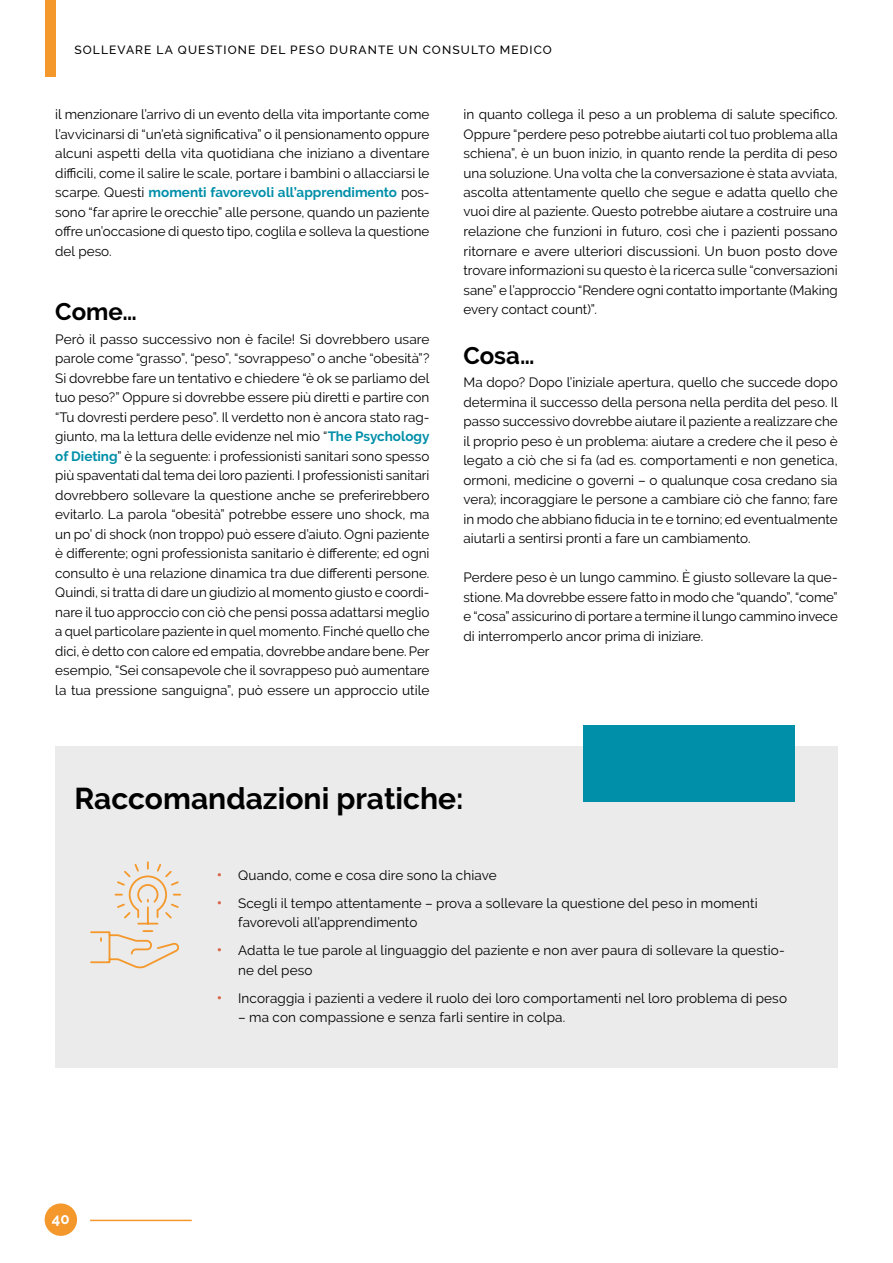
<style>
.page{position:relative;width:893px;height:1263px;background:#fff}
.page>*{position:absolute;margin:0;border:0;box-sizing:border-box;transform-origin:0 0}
.t1{font:700 30px "Raleway";color:#000}
.t2{font:700 24px "Raleway";color:#000}
.t3{font:700 15px "Raleway";color:#fff}
.t4{font:13.5px/19.5px "Raleway";letter-spacing:.005em;color:#000;text-align:justify}
.t5{font:500 12px "Raleway";letter-spacing:.09em;color:#000}
.s1{font-weight:700;color:#008fa9}
.s2{font-weight:700;font-size:15px;color:#d86246}
</style>
<div class="page">
<div style="left:45px;top:1203px;width:32px;height:33px;background:#f4982b;border-radius:50%"></div>
<hr style="left:90px;top:1220px;width:102px;height:1px;background:#f4982b">
<div style="left:45px;top:0;width:10px;height:77px;background:#f4982b"></div>
<div style="left:55px;top:746px;width:783px;height:322px;background:#ebebeb"></div>
<svg style="left:90px;top:861px;width:92px;height:108px"></svg>
<div style="left:584px;top:725px;width:211px;height:76px;background:#008fa9"></div>
<p class="t5" style="left:74px;top:43px;width:479px">SOLLEVARE LA QUESTIONE DEL PESO DURANTE UN CONSULTO MEDICO</p>
<p class="t4" style="left:55px;top:104px;width:376px">il menzionare l’arrivo di un evento della vita importante come l’avvicinarsi di “un’età significativa” o il pensionamento oppure alcuni aspetti della vita quotidiana che iniziano a diventare difficili, come il salire le scale, portare i bambini o allacciarsi le scarpe. Questi <span class="s1">momenti favorevoli all’apprendimento</span> pos&shy;sono “far aprire le orecchie” alle persone, quando un paziente offre un’occasione di questo tipo, coglila e solleva la questione del peso.</p>
<h2 class="t2" style="left:55px;top:298px;width:83px">Come…</h2>
<p class="t4" style="left:55px;top:329px;width:376px">Però il passo successivo non è facile! Si dovrebbero usare parole come “grasso”, “peso”, “sovrappeso” o anche “obesità”?<br>Si dovrebbe fare un tentativo e chiedere “è ok se parliamo del tuo peso?” Oppure si dovrebbe essere più diretti e partire con “Tu dovresti perdere peso”. Il verdetto non è ancora stato rag&shy;giunto, ma la lettura delle evidenze nel mio “<span class="s1">The Psychology of Dieting</span>” è la seguente: i professionisti sanitari sono spesso più spaventati dal tema dei loro pazienti. I professionisti sanitari dovrebbero sollevare la questione anche se preferirebbero evitarlo. La parola “obesità” potrebbe essere uno shock, ma un po’ di shock (non troppo) può essere d’aiuto. Ogni paziente è differente; ogni professionista sanitario è differente; ed ogni consulto è una relazione dinamica tra due differenti persone.<br>Quindi, si tratta di dare un giudizio al momento giusto e coordi&shy;nare il tuo approccio con ciò che pensi possa adattarsi meglio a quel particolare paziente in quel momento. Finché quello che dici, è detto con calore ed empatia, dovrebbe andare bene. Per esempio, “Sei consapevole che il sovrappeso può aumentare la tua pressione sanguigna”, può essere un approccio utile</p>
<p class="t4" style="left:463px;top:104px;width:376px">in quanto collega il peso a un problema di salute specifico.<br>Oppure “perdere peso potrebbe aiutarti col tuo problema alla schiena”, è un buon inizio, in quanto rende la perdita di peso una soluzione. Una volta che la conversazione è stata avviata, ascolta attentamente quello che segue e adatta quello che vuoi dire al paziente. Questo potrebbe aiutare a costruire una relazione che funzioni in futuro, così che i pazienti possano ritornare e avere ulteriori discussioni. Un buon posto dove trovare informazioni su questo è la ricerca sulle “conversazioni sane” e l’approccio “Rendere ogni contatto importante (Making every contact count)”.</p>
<h2 class="t2" style="left:463px;top:341px;width:73px">Cosa…</h2>
<p class="t4" style="left:463px;top:373px;width:376px">Ma dopo? Dopo l’iniziale apertura, quello che succede dopo determina il successo della persona nella perdita del peso. Il passo successivo dovrebbe aiutare il paziente a realizzare che il proprio peso è un problema: aiutare a credere che il peso è legato a ciò che si fa (ad es. comportamenti e non genetica, ormoni, medicine o governi – o qualunque cosa credano sia vera); incoraggiare le persone a cambiare ciò che fanno; fare in modo che abbiano fiducia in te e tornino; ed eventualmente aiutarli a sentirsi pronti a fare un cambiamento.</p>
<p class="t4" style="left:463px;top:568px;width:376px">Perdere peso è un lungo cammino. È giusto sollevare la que&shy;stione. Ma dovrebbe essere fatto in modo che “quando”, “come” e “cosa” assicurino di portare a termine il lungo cammino invece di interromperlo ancor prima di iniziare.</p>
<h1 class="t1" style="left:74px;top:781px;width:391px">Raccomandazioni pratiche:</h1>
<p class="t3" style="left:52px;top:1210px;width:19px">40</p>
<p class="t4" style="left:217px;top:865px;width:281px"><span class="s2">•</span> Quando, come e cosa dire sono la chiave</p>
<p class="t4" style="left:238px;top:893px;width:521px;text-indent:-21px"><span class="s2">•</span> Scegli il tempo attentamente – prova a sollevare la questione del peso in momenti favorevoli all’apprendimento</p>
<p class="t4" style="left:238px;top:941px;width:548px;text-indent:-21px"><span class="s2">•</span> Adatta le tue parole al linguaggio del paziente e non aver paura di sollevare la questio&shy;ne del peso</p>
<p class="t4" style="left:217px;top:988px;width:572px"><span class="s2">•</span> Incoraggia i pazienti a vedere il ruolo dei loro comportamenti nel loro problema di peso</p>
<p class="t4" style="left:238px;top:1008px;width:329px">– ma con compassione e senza farli sentire in colpa.</p>
</div>
